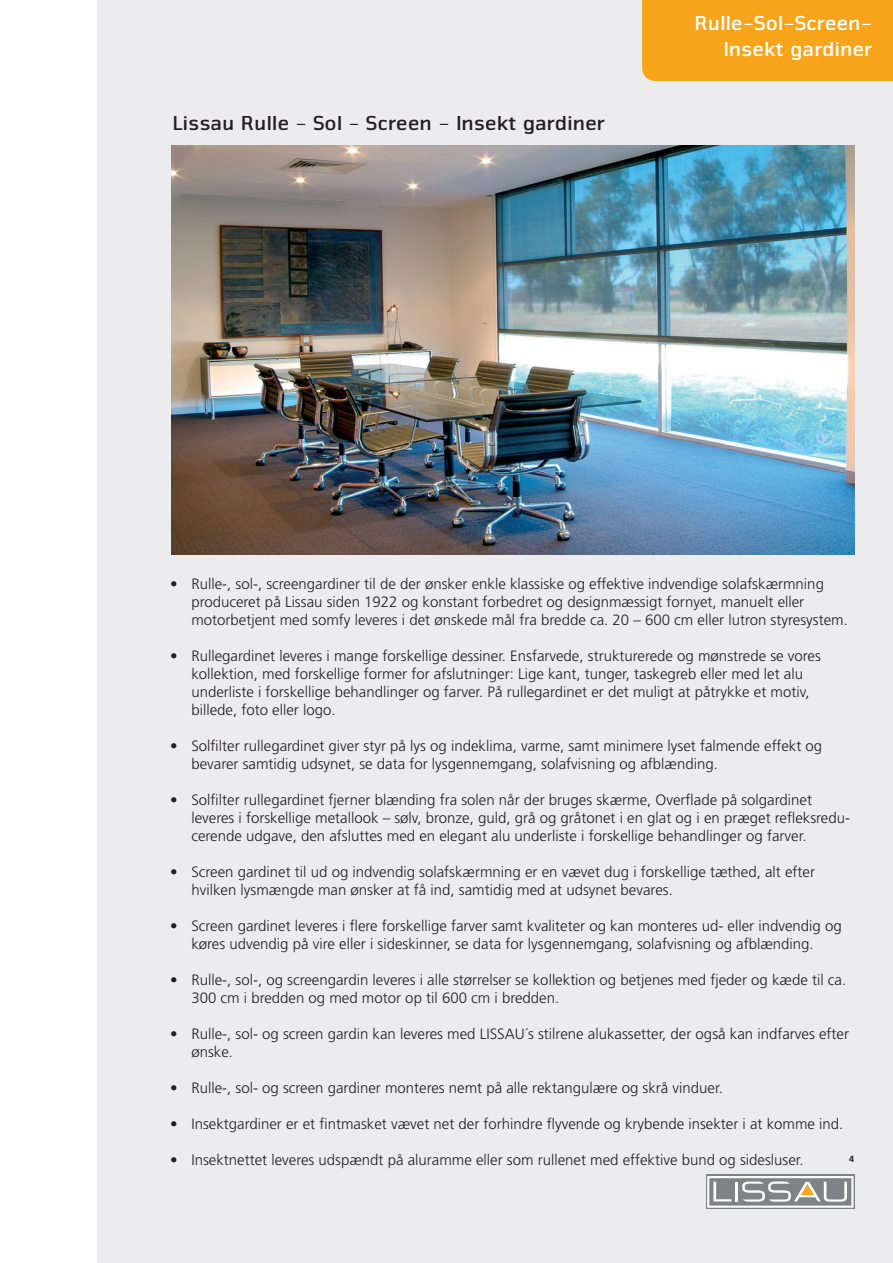
<style>
.page{position:relative;width:893px;height:1263px;background:#fff}
.page>*{position:absolute;margin:0;border:0;box-sizing:border-box;transform-origin:0 0}
.t1{font:700 21px "Nuri 07";color:#231f20}
.t2{font:700 21px/25.2px "Nuri 07";color:#fff;text-align:right}
.t3{font:300 15px/18px "Frutiger LT Std";color:#231f20}
.t4{font:700 9px "Frutiger";color:#231f20}
</style>
<div class="page">
<div style="left:98px;top:0;width:795px;height:1263px;background:#ececee"></div>
<div style="left:642px;top:0;width:251px;height:81px;background:#f9a51b"></div>
<div style="left:706px;top:1175px;width:149px;height:34px;background:#c5c6c7"></div>
<svg style="left:707px;top:1176px;width:146px;height:32px"></svg>
<img style="left:172px;top:146px;width:683px;height:409px">
<h1 class="t1" style="left:171px;top:110px;width:434px">Lissau Rulle - Sol - Screen - Insekt gardiner</h1>
<h1 class="t2" style="left:693px;top:10px;width:179px">Rulle-Sol-Screen-<br>Insekt gardiner</h1>
<p class="t3" style="left:191px;top:575px;width:658px;text-indent:-21px">• Rulle-, sol-, screengardiner til de der ønsker enkle klassiske og effektive indvendige solafskærmning produceret på Lissau siden 1922 og konstant forbedret og designmæssigt fornyet, manuelt eller motorbetjent med somfy leveres i det ønskede mål fra bredde ca. 20 – 600 cm eller lutron styresystem.</p>
<p class="t3" style="left:191px;top:647px;width:631px;text-indent:-21px">• Rullegardinet leveres i mange forskellige dessiner. Ensfarvede, strukturerede og mønstrede se vores kollektion, med forskellige former for afslutninger: Lige kant, tunger, taskegreb eller med let alu underliste i forskellige behandlinger og farver. På rullegardinet er det muligt at påtrykke et motiv, billede, foto eller logo.</p>
<p class="t3" style="left:191px;top:737px;width:632px;text-indent:-21px">• Solfilter rullegardinet giver styr på lys og indeklima, varme, samt minimere lyset falmende effekt og bevarer samtidig udsynet, se data for lysgennemgang, solafvisning og afblænding.</p>
<p class="t3" style="left:191px;top:791px;width:659px;text-indent:-21px">• Solfilter rullegardinet fjerner blænding fra solen når der bruges skærme, Overflade på solgardinet leveres i forskellige metallook – sølv, bronze, guld, grå og gråtonet i en glat og i en præget refleksredu&shy;cerende udgave, den afsluttes med en elegant alu underliste i forskellige behandlinger og farver.</p>
<p class="t3" style="left:191px;top:863px;width:625px;text-indent:-21px">• Screen gardinet til ud og indvendig solafskærmning er en vævet dug i forskellige tæthed, alt efter hvilken lysmængde man ønsker at få ind, samtidig med at udsynet bevares.</p>
<p class="t3" style="left:170px;top:917px;width:673px;text-align:center">• Screen gardinet leveres i flere forskellige farver samt kvaliteter og kan monteres ud- eller indvendig og køres udvendig på vire eller i sideskinner, se data for lysgennemgang, solafvisning og afblænding.</p>
<p class="t3" style="left:191px;top:971px;width:656px;text-indent:-21px">• Rulle-, sol-, og screengardin leveres i alle størrelser se kollektion og betjenes med fjeder og kæde til ca.<br>300 cm i bredden og med motor op til 600 cm i bredden.</p>
<p class="t3" style="left:191px;top:1025px;width:659px;text-indent:-21px">• Rulle-, sol- og screen gardin kan leveres med LISSAU´s stilrene alukassetter, der også kan indfarves efter ønske.</p>
<p class="t3" style="left:170px;top:1079px;width:554px">• Rulle-, sol- og screen gardiner monteres nemt på alle rektangulære og skrå vinduer.</p>
<p class="t3" style="left:170px;top:1115px;width:675px">• Insektgardiner er et fintmasket vævet net der forhindre flyvende og krybende insekter i at komme ind.</p>
<p class="t3" style="left:170px;top:1151px;width:635px">• Insektnettet leveres udspændt på aluramme eller som rullenet med effektive bund og sidesluser.</p>
<p class="t4" style="left:849px;top:1154px;width:7px">4</p>
</div>
